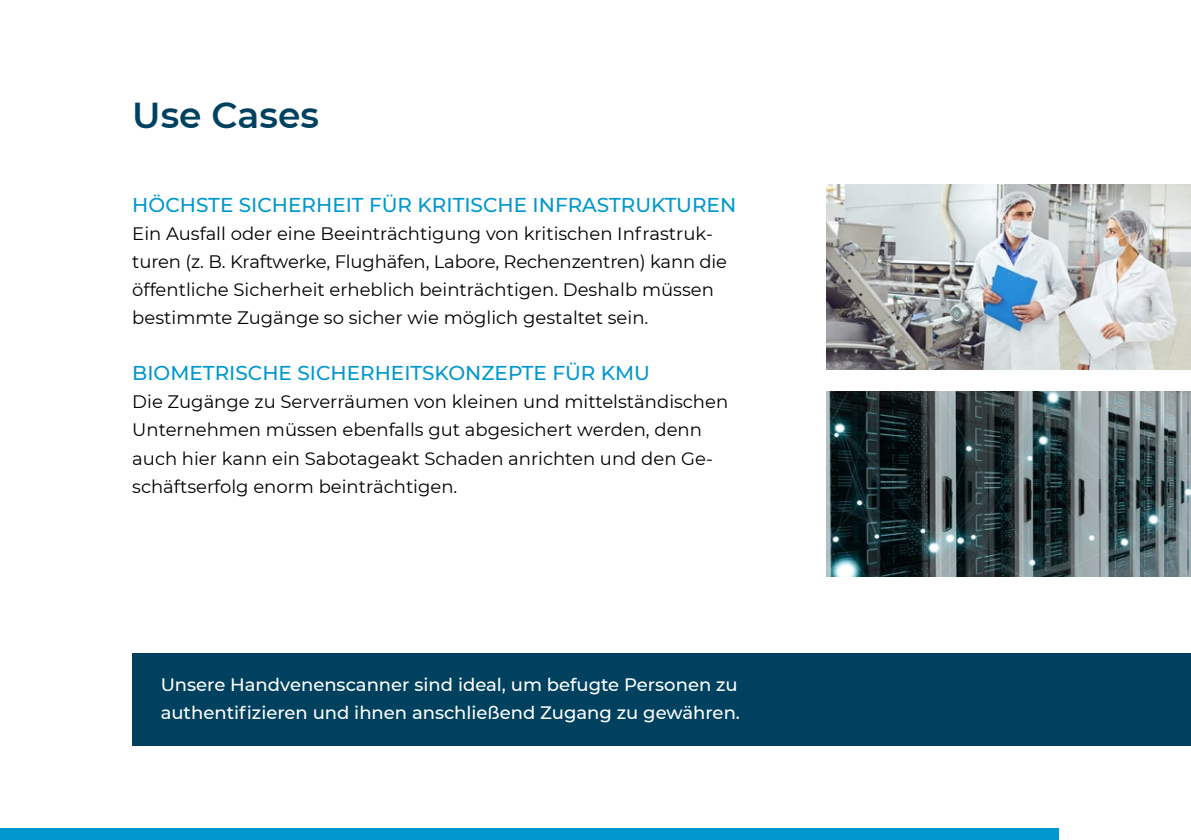
<style>
.page{position:relative;width:1191px;height:840px;background:#fff}
.page>*{position:absolute;margin:0;border:0;box-sizing:border-box;transform-origin:0 0}
.t1{font:600 36px "Montserrat";color:#00415f}
.Headlines_2{font:500 20px "Montserrat";color:#0098cd}
.Copy{font:18px/28px "Montserrat";color:#000}
.Copy-2{font:500 18px/28px "Montserrat";color:#fff}
</style>
<div class="page">
<img style="left:826px;top:184px;width:365px;height:185px">
<img style="left:826px;top:391px;width:365px;height:185px">
<div style="left:132px;top:653px;width:1059px;height:92px;background:#00415f"></div>
<div style="left:0;top:828px;width:1058px;height:11px;background:#0098cd"></div>
<p class="t1" style="left:132px;top:90px;width:188px">Use Cases</p>
<p class="Headlines_2" style="left:132px;top:191px;width:605px">HÖCHSTE SICHERHEIT FÜR KRITISCHE INFRASTRUKTUREN</p>
<p class="Copy" style="left:132px;top:219px;width:596px">Ein Ausfall oder eine Beeinträchtigung von kritischen Infrastruk&shy;turen (z. B. Kraftwerke, Flughäfen, Labore, Rechenzentren) kann die öffentliche Sicherheit erheblich beinträchtigen. Deshalb müssen bestimmte Zugänge so sicher wie möglich gestaltet sein.</p>
<p class="Headlines_2" style="left:132px;top:359px;width:519px">BIOMETRISCHE SICHERHEITSKONZEPTE FÜR KMU</p>
<p class="Copy" style="left:132px;top:387px;width:597px">Die Zugänge zu Serverräumen von kleinen und mittelständischen Unternehmen müssen ebenfalls gut abgesichert werden, denn auch hier kann ein Sabotageakt Schaden anrichten und den Ge&shy;schäftserfolg enorm beinträchtigen.</p>
<p class="Copy-2" style="left:161px;top:669px;width:581px">Unsere Handvenenscanner sind ideal, um befugte Personen zu authentifizieren und ihnen anschließend Zugang zu gewähren.</p>
</div>
